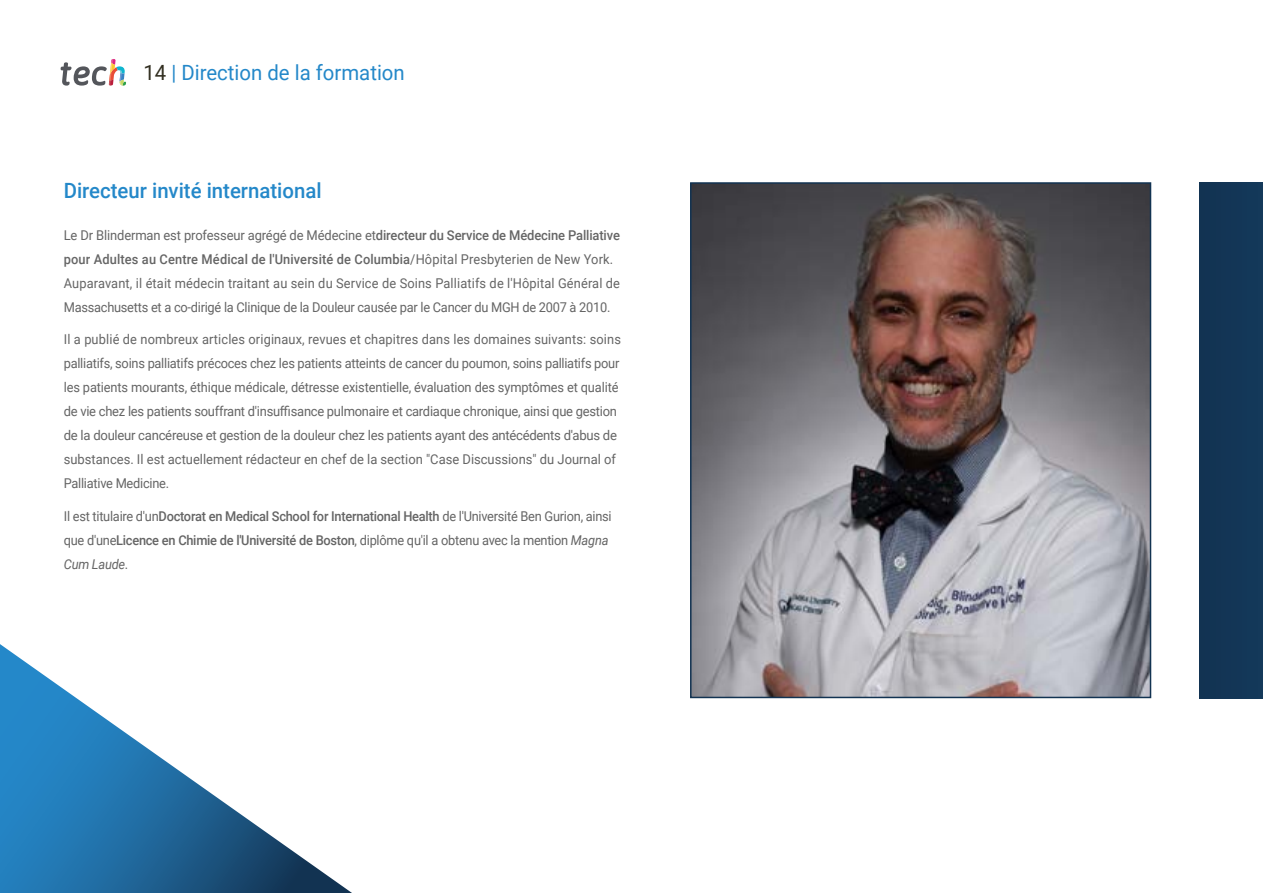
<style>
.page{position:relative;width:1263px;height:893px;background:#fff}
.page>*{position:absolute;margin:0;border:0;box-sizing:border-box;transform-origin:0 0}
.t1{font:500 21px "Roboto";color:#2488c9}
.t2{font:21px "Roboto";color:#2488c9}
.t3{font:13.5px/24px "Roboto";letter-spacing:-.02em;color:#656565;scale:.95 1}
.t4{font:13.5px/24px "Roboto";letter-spacing:-.02em;color:#656565;scale:.96 1}
.s1{color:#312e20}
.s2{font-weight:500}
.s3{font-style:italic}
</style>
<div class="page">
<div style="left:1199px;top:182px;width:64px;height:516px;background:#133556"></div>
<img style="left:693px;top:185px;width:455px;height:510px">
<div style="left:690px;top:182px;width:461px;height:516px;border:2px solid #123352"></div>
<svg style="left:0;top:644px;width:352px;height:249px"></svg>
<svg style="left:61px;top:59px;width:65px;height:27px"></svg>
<h1 class="t2" style="left:144px;top:57px;width:263px"><span class="s1">14</span> | Direction de la formation</h1>
<h1 class="t1" style="left:64px;top:176px;width:259px">Directeur invité international</h1>
<p class="t4" style="left:64px;top:222px;width:581px">Le Dr Blinderman est professeur agrégé de Médecine et<span class="s2">directeur du Service de Médecine Palliative pour Adultes au Centre Médical de l'Université de Columbia</span>/Hôpital Presbyterien de New York.<br>Auparavant, il était médecin traitant au sein du Service de Soins Palliatifs de l'Hôpital Général de Massachusetts et a co-dirigé la Clinique de la Douleur causée par le Cancer du MGH de 2007 à 2010.</p>
<p class="t3" style="left:64px;top:327px;width:588px">Il a publié de nombreux articles originaux, revues et chapitres dans les domaines suivants: soins palliatifs, soins palliatifs précoces chez les patients atteints de cancer du poumon, soins palliatifs pour les patients mourants, éthique médicale, détresse existentielle, évaluation des symptômes et qualité de vie chez les patients souffrant d'insuffisance pulmonaire et cardiaque chronique, ainsi que gestion de la douleur cancéreuse et gestion de la douleur chez les patients ayant des antécédents d'abus de substances. Il est actuellement rédacteur en chef de la section "Case Discussions" du Journal of Palliative Medicine.</p>
<p class="t3" style="left:64px;top:503px;width:578px">Il est titulaire d'un<span class="s2">Doctorat en Medical School for International Health</span> de l'Université Ben Gurion, ainsi que d'une<span class="s2">Licence en Chimie de l'Université de Boston</span>, diplôme qu'il a obtenu avec la mention <span class="s3">Magna<br>Cum Laude</span>.</p>
</div>
